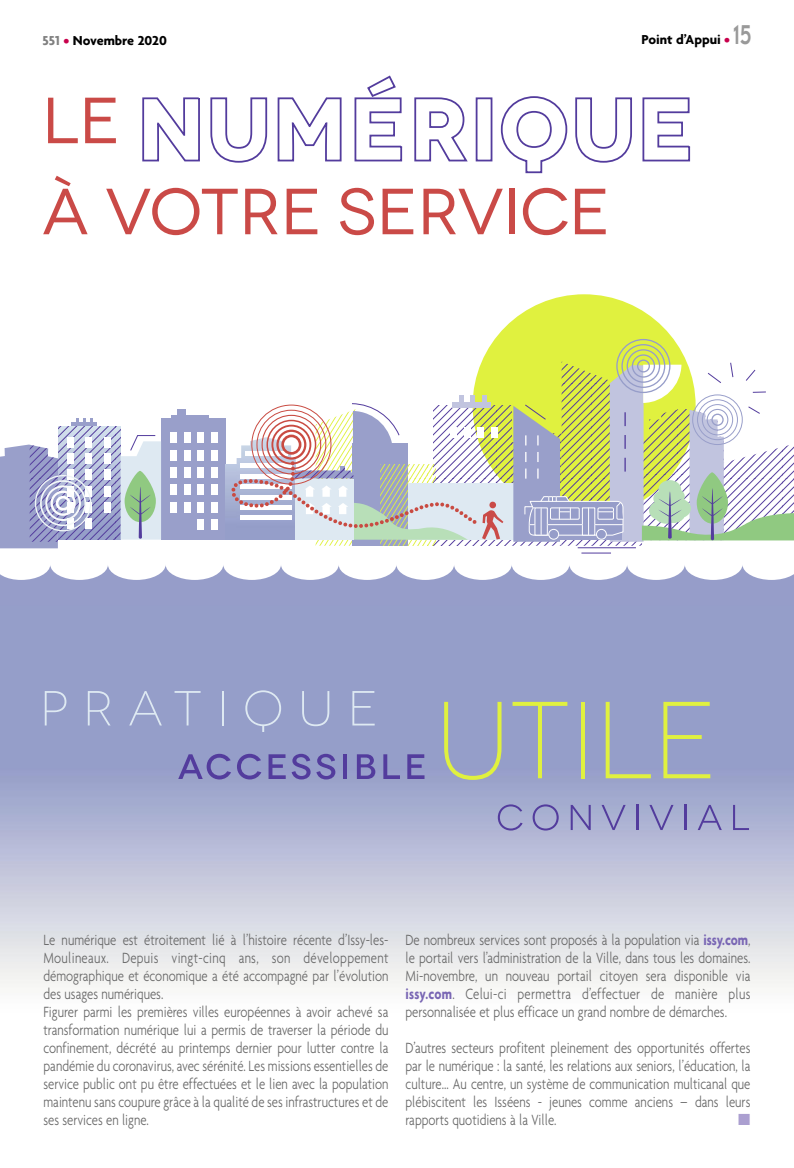
<style>
.page{position:relative;width:794px;height:1168px;background:#fff}
.page>*{position:absolute;margin:0;border:0;box-sizing:border-box;transform-origin:0 0}
.t1{font:300 16px/18px "Agenda";color:#666;text-align:justify;scale:.8 1}
.t2{font:16px "Zapf Dingbats";color:#ab9fd0}
.t3{font:700 14px "Agenda";color:#000}
.s1{color:#808080}
.s2{color:#c8004c}
.s3{font-family:"Insignia";font-weight:400;font-size:30px;color:#999}
.s4{font-weight:700;color:#7966b4}
</style>
<div class="page">
<img style="left:0;top:605px;width:794px;height:382px">
<svg style="left:71px;top:422px;width:26px;height:5px"></svg>
<svg style="left:76px;top:418px;width:17px;height:6px"></svg>
<div style="left:472px;top:294px;width:223px;height:223px;background:#e0f13f;border-radius:50%"></div>
<svg style="left:503px;top:406px;width:8px;height:140px"></svg>
<div style="left:452px;top:402px;width:39px;height:5px;background:#c1c4df"></div>
<div style="left:459px;top:395px;width:5px;height:9px;background:#c1c4df"></div>
<div style="left:470px;top:395px;width:5px;height:9px;background:#c1c4df"></div>
<div style="left:482px;top:395px;width:5px;height:9px;background:#c1c4df"></div>
<div style="left:408px;top:483px;width:109px;height:57px;background:#dee9f2"></div>
<svg style="left:0;top:445px;width:58px;height:103px;background:#9b9fca"></svg>
<svg style="left:58px;top:427px;width:63px;height:113px;background:#a6abd1"></svg>
<div style="left:161px;top:418px;width:65px;height:122px;background:#999fca"></div>
<img style="left:226px;top:464px;width:7px;height:76px">
<div style="left:171px;top:415px;width:38px;height:6px;background:#999fca"></div>
<div style="left:177px;top:408px;width:9px;height:9px;background:#999fca"></div>
<div style="left:170px;top:433px;width:7px;height:10px;background:#fff"></div>
<div style="left:184px;top:433px;width:6px;height:10px;background:#fff"></div>
<div style="left:197px;top:433px;width:7px;height:10px;background:#fff"></div>
<div style="left:211px;top:433px;width:6px;height:10px;background:#fff"></div>
<div style="left:170px;top:450px;width:7px;height:10px;background:#fff"></div>
<div style="left:184px;top:450px;width:6px;height:10px;background:#fff"></div>
<div style="left:197px;top:450px;width:7px;height:10px;background:#fff"></div>
<div style="left:211px;top:450px;width:6px;height:10px;background:#fff"></div>
<div style="left:170px;top:467px;width:7px;height:11px;background:#fff"></div>
<div style="left:184px;top:467px;width:6px;height:11px;background:#fff"></div>
<div style="left:197px;top:467px;width:7px;height:11px;background:#fff"></div>
<div style="left:211px;top:467px;width:6px;height:11px;background:#fff"></div>
<div style="left:170px;top:485px;width:7px;height:10px;background:#fff"></div>
<div style="left:184px;top:485px;width:6px;height:10px;background:#fff"></div>
<div style="left:197px;top:485px;width:7px;height:10px;background:#fff"></div>
<div style="left:211px;top:485px;width:6px;height:10px;background:#fff"></div>
<div style="left:170px;top:502px;width:7px;height:10px;background:#fff"></div>
<div style="left:184px;top:502px;width:6px;height:10px;background:#fff"></div>
<div style="left:197px;top:502px;width:7px;height:10px;background:#fff"></div>
<div style="left:211px;top:502px;width:6px;height:10px;background:#fff"></div>
<div style="left:197px;top:519px;width:7px;height:11px;background:#fff"></div>
<div style="left:211px;top:519px;width:6px;height:11px;background:#fff"></div>
<div style="left:67px;top:437px;width:7px;height:10px;background:#fff"></div>
<div style="left:86px;top:437px;width:6px;height:10px;background:#fff"></div>
<div style="left:104px;top:437px;width:6px;height:10px;background:#fff"></div>
<div style="left:67px;top:453px;width:7px;height:11px;background:#fff"></div>
<div style="left:86px;top:453px;width:6px;height:11px;background:#fff"></div>
<div style="left:104px;top:453px;width:6px;height:11px;background:#fff"></div>
<div style="left:67px;top:470px;width:7px;height:10px;background:#fff"></div>
<div style="left:86px;top:470px;width:6px;height:10px;background:#fff"></div>
<div style="left:104px;top:470px;width:6px;height:10px;background:#fff"></div>
<div style="left:67px;top:486px;width:7px;height:10px;background:#fff"></div>
<svg style="left:86px;top:486px;width:6px;height:10px"></svg>
<div style="left:104px;top:486px;width:6px;height:10px;background:#fff"></div>
<div style="left:67px;top:502px;width:7px;height:11px;background:#fff"></div>
<div style="left:86px;top:502px;width:6px;height:11px;background:#fff"></div>
<div style="left:104px;top:502px;width:6px;height:11px;background:#fff"></div>
<div style="left:67px;top:519px;width:7px;height:10px;background:#fff"></div>
<div style="left:86px;top:519px;width:6px;height:10px;background:#fff"></div>
<svg style="left:0;top:565px;width:794px;height:40px"></svg>
<div style="left:637px;top:359px;width:13px;height:13px;border:1px solid #969dc9;border-radius:50%"></div>
<div style="left:632px;top:354px;width:23px;height:24px;border:1px solid #969dc9;border-radius:50%"></div>
<div style="left:626px;top:349px;width:34px;height:34px;border:1px solid #969dc9;border-radius:50%"></div>
<div style="left:621px;top:344px;width:44px;height:44px;border:1px solid #969dc9;border-radius:50%"></div>
<div style="left:56px;top:496px;width:15px;height:15px;border:3px solid #fff;border-radius:50%"></div>
<div style="left:51px;top:491px;width:25px;height:25px;border:2px solid #fcfcfd;border-radius:50%"></div>
<div style="left:45px;top:485px;width:36px;height:36px;border:2px solid #f8fafb;border-radius:50%"></div>
<div style="left:40px;top:480px;width:46px;height:46px;border:2px solid #f3f8f9;border-radius:50%"></div>
<div style="left:35px;top:475px;width:56px;height:56px;border:1px solid #eff5f7;border-radius:50%"></div>
<hr style="left:577px;top:548px;width:59px;height:1px;background:#533c9d">
<hr style="left:581px;top:553px;width:30px;height:1px;background:#533c9d">
<svg style="left:511px;top:361px;width:283px;height:185px"></svg>
<svg style="left:121px;top:435px;width:40px;height:105px;background:#c8dcd3"></svg>
<svg style="left:48px;top:98px;width:30px;height:45px"></svg>
<svg style="left:85px;top:98px;width:31px;height:45px"></svg>
<svg style="left:142px;top:97px;width:58px;height:65px"></svg>
<svg style="left:210px;top:97px;width:58px;height:66px"></svg>
<svg style="left:277px;top:97px;width:65px;height:65px"></svg>
<svg style="left:354px;top:75px;width:49px;height:87px"></svg>
<svg style="left:414px;top:97px;width:54px;height:65px"></svg>
<div style="left:476px;top:97px;width:16px;height:64px;border:2px solid #533c9d"></div>
<svg style="left:500px;top:96px;width:68px;height:78px"></svg>
<svg style="left:575px;top:97px;width:57px;height:66px"></svg>
<svg style="left:642px;top:97px;width:49px;height:65px"></svg>
<svg style="left:43px;top:176px;width:45px;height:58px"></svg>
<svg style="left:106px;top:188px;width:132px;height:47px"></svg>
<svg style="left:245px;top:189px;width:33px;height:45px"></svg>
<svg style="left:287px;top:189px;width:30px;height:45px"></svg>
<svg style="left:340px;top:188px;width:34px;height:47px"></svg>
<svg style="left:382px;top:189px;width:31px;height:45px"></svg>
<svg style="left:423px;top:189px;width:80px;height:45px"></svg>
<div style="left:509px;top:189px;width:5px;height:45px;background:#ca4a47"></div>
<svg style="left:523px;top:188px;width:45px;height:47px"></svg>
<svg style="left:575px;top:189px;width:30px;height:45px"></svg>
<svg style="left:45px;top:691px;width:21px;height:34px"></svg>
<svg style="left:88px;top:691px;width:23px;height:34px"></svg>
<svg style="left:129px;top:691px;width:33px;height:34px"></svg>
<svg style="left:174px;top:691px;width:27px;height:34px"></svg>
<hr style="left:222px;top:691px;width:1px;height:34px;background:#dee9f2">
<svg style="left:245px;top:690px;width:36px;height:42px;background:#9ea8ce"></svg>
<svg style="left:302px;top:691px;width:27px;height:35px"></svg>
<svg style="left:352px;top:691px;width:23px;height:34px"></svg>
<svg style="left:444px;top:702px;width:57px;height:78px;background:#a1abb3"></svg>
<svg style="left:512px;top:702px;width:55px;height:76px;background:#9ea8b8"></svg>
<hr style="left:581px;top:702px;width:4px;height:76px;background:#e0f13f">
<svg style="left:605px;top:702px;width:46px;height:76px;background:#9ea8b7"></svg>
<svg style="left:663px;top:702px;width:47px;height:76px;background:#a5afab"></svg>
<svg style="left:178px;top:754px;width:53px;height:25px"></svg>
<svg style="left:237px;top:754px;width:24px;height:25px"></svg>
<svg style="left:268px;top:754px;width:18px;height:25px"></svg>
<svg style="left:292px;top:754px;width:18px;height:25px"></svg>
<svg style="left:316px;top:754px;width:19px;height:25px"></svg>
<hr style="left:343px;top:754px;width:4px;height:25px;background:#533c9d">
<svg style="left:357px;top:754px;width:18px;height:25px"></svg>
<svg style="left:383px;top:754px;width:17px;height:25px"></svg>
<svg style="left:407px;top:754px;width:17px;height:25px"></svg>
<svg style="left:498px;top:804px;width:24px;height:26px"></svg>
<svg style="left:532px;top:804px;width:27px;height:26px"></svg>
<svg style="left:570px;top:805px;width:21px;height:25px"></svg>
<svg style="left:601px;top:805px;width:24px;height:25px"></svg>
<hr style="left:636px;top:805px;width:2px;height:25px;background:#533c9d">
<svg style="left:649px;top:805px;width:24px;height:25px"></svg>
<hr style="left:684px;top:805px;width:2px;height:25px;background:#533c9d">
<svg style="left:697px;top:805px;width:25px;height:25px"></svg>
<svg style="left:733px;top:805px;width:16px;height:25px"></svg>
<svg style="left:233px;top:403px;width:270px;height:143px"></svg>
<p class="t3" style="left:43px;top:32px;width:126px"><span class="s1">551</span> <span class="s2">•</span> Novembre 2020</p>
<p class="t3" style="left:641px;top:31px;width:111px">Point d’Appui <span class="s2">•</span> <span class="s3">15</span></p>
<p class="t1" style="left:44px;top:930px;width:433px;text-align:left">Le numérique est étroitement lié à l’histoire récente d’Issy-les-Moulineaux. Depuis vingt-cinq ans, son développement démographique et économique a été accompagné par l’évolution des usages numériques.<br>Figurer parmi les premières villes européennes à avoir achevé sa transformation numérique lui a permis de traverser la période du confinement, décrété au printemps dernier pour lutter contre la pandémie du coronavirus, avec sérénité. Les missions essentielles de service public ont pu être effectuées et le lien avec la population maintenu sans coupure grâce à la qualité de ses infrastructures et de ses services en ligne.</p>
<p class="t1" style="left:405px;top:930px;width:433px">De nombreux services sont proposés à la population via <span class="s4">issy.com</span>, le portail vers l’administration de la Ville, dans tous les domaines.<br>Mi-novembre, un nouveau portail citoyen sera disponible via <span class="s4">issy.com</span>. Celui-ci permettra d’effectuer de manière plus personnalisée et plus efficace un grand nombre de démarches.</p>
<p class="t1" style="left:405px;top:1038px;width:433px">D’autres secteurs profitent pleinement des opportunités offertes par le numérique : la santé, les relations aux seniors, l’éducation, la culture... Au centre, un système de communication multicanal que plébiscitent les Isséens - jeunes comme anciens – dans leurs rapports quotidiens à la Ville.</p>
<p class="t2" style="left:738px;top:1110px;width:14px">■</p>
</div>
